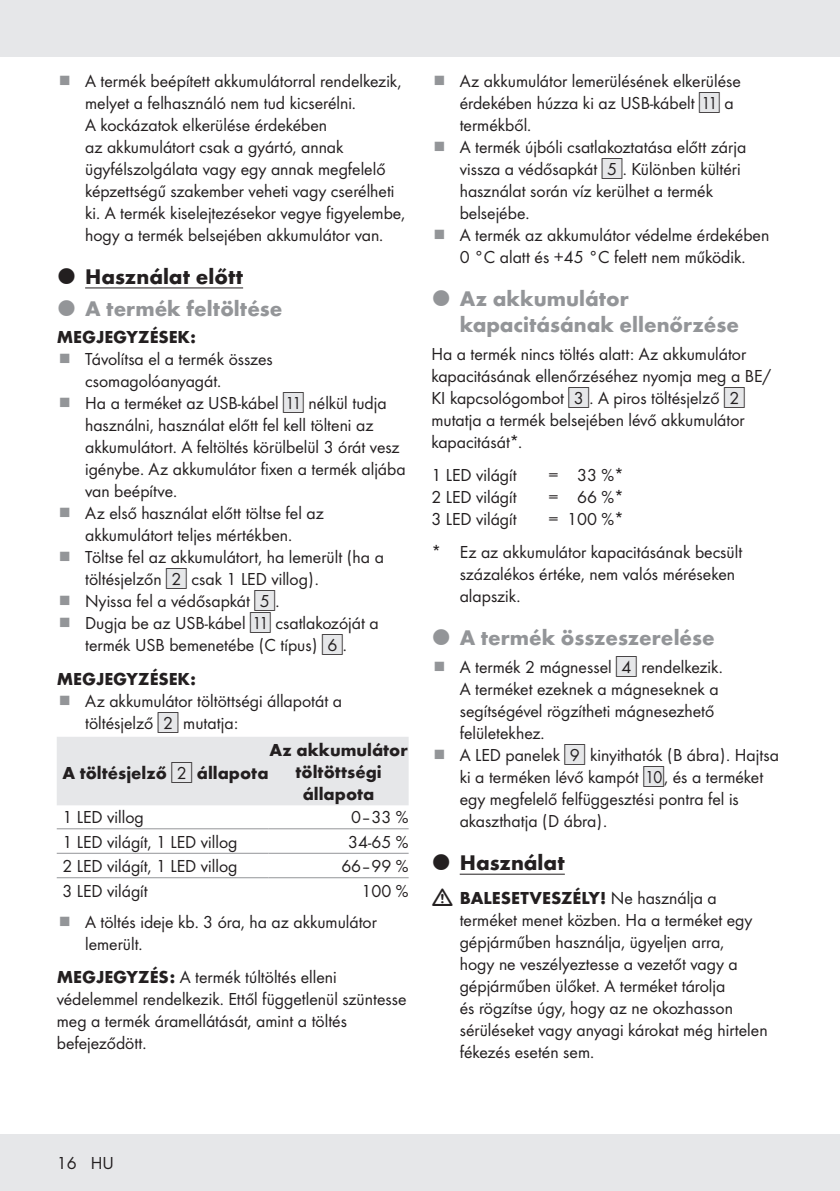
<style>
.page{position:relative;width:840px;height:1191px;background:#fff}
.page>*{position:absolute;margin:0;border:0;box-sizing:border-box;transform-origin:0 0}
.t1{font:700 22px/26px "Futura";color:#939598}
.t2{font:700 22px "Futura";color:#231f20}
.Body{font:18px/22px "Futura Boo";color:#231f20}
.Body_SB{font:18px/22px "Futura Boo";color:#231f20}
.Indent_SB{font:18px/22px "Futura Boo";color:#231f20}
.Left__Table{font:18px "Futura Boo";color:#231f20}
.Headline__Table{font:700 18px/22px "Futura";color:#231f20;text-align:center}
.Body__Table{font:18px "Futura Boo";color:#231f20}
.Body-2{font:700 18px "Futura";color:#231f20}
.Body_SB-2{font:700 18px "Futura";color:#231f20}
.s1{font-family:"IMP Lidl Num Box";font-size:15.8px;color:#e6e7e9}
.s2{font-family:"IMP Lidl Num Box";font-size:15.8px}
.s3{font-family:"IMP Lidl Num Box";font-weight:400;font-size:15.8px;color:#e6e7e9}
.s4{font-family:"IMP Lidl Num Box";font-weight:400;font-size:15.8px}
.s5{font-family:"Futura";font-weight:700}
</style>
<div class="page">
<div style="left:0;top:1134px;width:839px;height:57px;background:#e6e7e9"></div>
<div style="left:0;top:0;width:839px;height:57px;background:#e6e7e9"></div>
<hr style="left:85px;top:287px;width:158px;height:1px;background:#231f20">
<div style="left:57px;top:737px;width:351px;height:68px;background:#e6e7e9"></div>
<hr style="left:57px;top:828px;width:211px;height:1px;background:#939598">
<hr style="left:268px;top:828px;width:140px;height:1px;background:#939598">
<hr style="left:57px;top:852px;width:211px;height:1px;background:#939598">
<hr style="left:268px;top:852px;width:140px;height:1px;background:#939598">
<hr style="left:57px;top:877px;width:211px;height:1px;background:#939598">
<hr style="left:268px;top:877px;width:140px;height:1px;background:#939598">
<hr style="left:459px;top:873px;width:105px;height:1px;background:#231f20">
<p class="Body" style="left:85px;top:69px;width:321px">A termék beépített akkumulátorral rendelkezik, melyet a felhasználó nem tud kicserélni.<br>A kockázatok elkerülése érdekében<br>az akkumulátort csak a gyártó, annak ügyfélszolgálata vagy egy annak megfelelő képzettségű szakember veheti vagy cserélheti ki. A termék kiselejtezésekor vegye figyelembe, hogy a termék belsejében akkumulátor van.</p>
<p class="t2" style="left:85px;top:260px;width:159px">Használat előtt</p>
<p class="t1" style="left:85px;top:293px;width:199px">A termék feltöltése</p>
<p class="Body-2" style="left:57px;top:324px;width:141px">MEGJEGYZÉSEK:</p>
<p class="Body" style="left:85px;top:347px;width:189px">Távolítsa el a termék összes csomagolóanyagát.</p>
<p class="Body" style="left:85px;top:391px;width:322px">Ha a terméket az USB-kábel <span class="s1">[</span><span class="s2">11]</span> nélkül tudja használni, használat előtt fel kell tölteni az akkumulátort. A feltöltés körülbelül 3 órát vesz igénybe. Az akkumulátor fixen a termék aljába van beépítve.</p>
<p class="Body" style="left:85px;top:501px;width:240px">Az első használat előtt töltse fel az akkumulátort teljes mértékben.</p>
<p class="Body" style="left:85px;top:545px;width:300px">Töltse fel az akkumulátort, ha lemerült (ha a töltésjelzőn <span class="s1">[</span><span class="s2">2]</span> csak 1 LED villog).</p>
<p class="Body" style="left:85px;top:589px;width:193px">Nyissa fel a védősapkát <span class="s1">[</span><span class="s2">5]</span>.</p>
<p class="Body" style="left:85px;top:611px;width:295px">Dugja be az USB-kábel <span class="s1">[</span><span class="s2">11]</span> csatlakozóját a termék USB bemenetébe (C típus) <span class="s1">[</span><span class="s2">6]</span>.</p>
<p class="Body_SB-2" style="left:57px;top:665px;width:141px">MEGJEGYZÉSEK:</p>
<p class="Body" style="left:85px;top:689px;width:258px">Az akkumulátor töltöttségi állapotát a töltésjelző <span class="s1">[</span><span class="s2">2]</span> mutatja:</p>
<p class="Headline__Table" style="left:62px;top:760px;width:207px">A töltésjelző <span class="s3">[</span><span class="s4">2]</span> állapota</p>
<p class="Headline__Table" style="left:269px;top:737px;width:140px">Az akkumulátor töltöttségi állapota</p>
<p class="Left__Table" style="left:62px;top:804px;width:83px">1 LED villog</p>
<p class="Body__Table" style="left:351px;top:804px;width:59px">0–33 %</p>
<p class="Left__Table" style="left:62px;top:829px;width:176px">1 LED világít, 1 LED villog</p>
<p class="Body__Table" style="left:348px;top:829px;width:62px">34-65 %</p>
<p class="Left__Table" style="left:62px;top:853px;width:176px">2 LED világít, 1 LED villog</p>
<p class="Body__Table" style="left:341px;top:853px;width:69px">66‒99 %</p>
<p class="Left__Table" style="left:62px;top:878px;width:87px">3 LED világít</p>
<p class="Body__Table" style="left:361px;top:878px;width:49px">100 %</p>
<p class="Body" style="left:85px;top:909px;width:293px">A töltés ideje kb. 3 óra, ha az akkumulátor lemerült.</p>
<p class="Body_SB" style="left:57px;top:965px;width:351px"><span class="s5">MEGJEGYZÉS:</span> A termék túltöltés elleni védelemmel rendelkezik. Ettől függetlenül szüntesse meg a termék áramellátását, amint a töltés befejeződött.</p>
<p class="Body" style="left:459px;top:69px;width:282px">Az akkumulátor lemerülésének elkerülése érdekében húzza ki az USB-kábelt <span class="s1">[</span><span class="s2">11]</span> a termékből.</p>
<p class="Body" style="left:459px;top:135px;width:288px">A termék újbóli csatlakoztatása előtt zárja vissza a védősapkát <span class="s1">[</span><span class="s2">5]</span>. Különben kültéri használat során víz kerülhet a termék belsejébe.</p>
<p class="Body" style="left:459px;top:223px;width:311px">A termék az akkumulátor védelme érdekében<br>0 °C alatt és +45 °C felett nem működik.</p>
<p class="t1" style="left:459px;top:284px;width:280px">Az akkumulátor kapacitásának ellenőrzése</p>
<p class="Body" style="left:431px;top:342px;width:341px">Ha a termék nincs töltés alatt: Az akkumulátor kapacitásának ellenőrzéséhez nyomja meg a BE/ KI kapcsológombot <span class="s1">[</span><span class="s2">3]</span>. A piros töltésjelző <span class="s1">[</span><span class="s2">2] </span>mutatja a termék belsejében lévő akkumulátor kapacitását*.</p>
<p class="Body_SB" style="left:431px;top:463px;width:87px">1 LED világít</p>
<p class="Body_SB" style="left:548px;top:463px;width:77px">= 33 %*</p>
<p class="Body" style="left:431px;top:485px;width:87px">2 LED világít</p>
<p class="Body" style="left:548px;top:485px;width:77px">= 66 %*</p>
<p class="Body" style="left:431px;top:507px;width:87px">3 LED világít</p>
<p class="Body" style="left:548px;top:507px;width:77px">= 100 %*</p>
<p class="Indent_SB" style="left:459px;top:540px;width:284px;text-indent:-28px">* Ez az akkumulátor kapacitásának becsült százalékos értéke, nem valós méréseken alapszik.</p>
<p class="t1" style="left:459px;top:623px;width:256px">A termék összeszerelése</p>
<p class="Body" style="left:459px;top:655px;width:262px">A termék 2 mágnessel <span class="s1">[</span><span class="s2">4]</span> rendelkezik.<br>A terméket ezeknek a mágneseknek a segítségével rögzítheti mágnesezhető felületekhez.</p>
<p class="Body" style="left:459px;top:743px;width:320px">A LED panelek <span class="s1">[</span><span class="s2">9]</span> kinyithatók (B ábra). Hajtsa ki a terméken lévő kampót <span class="s1">[</span><span class="s2">10]</span>, és a terméket egy megfelelő felfüggesztési pontra fel is akaszthatja (D ábra).</p>
<p class="t2" style="left:459px;top:846px;width:107px">Használat</p>
<p class="Body" style="left:459px;top:885px;width:309px"><span class="s5">BALESETVESZÉLY!</span> Ne használja a terméket menet közben. Ha a terméket egy gépjárműben használja, ügyeljen arra,<br>hogy ne veszélyeztesse a vezetőt vagy a gépjárműben ülőket. A terméket tárolja<br>és rögzítse úgy, hogy az ne okozhasson sérüléseket vagy anyagi károkat még hirtelen fékezés esetén sem.</p>
<p class="Body" style="left:57px;top:1151px;width:59px">16 HU</p>
</div>
